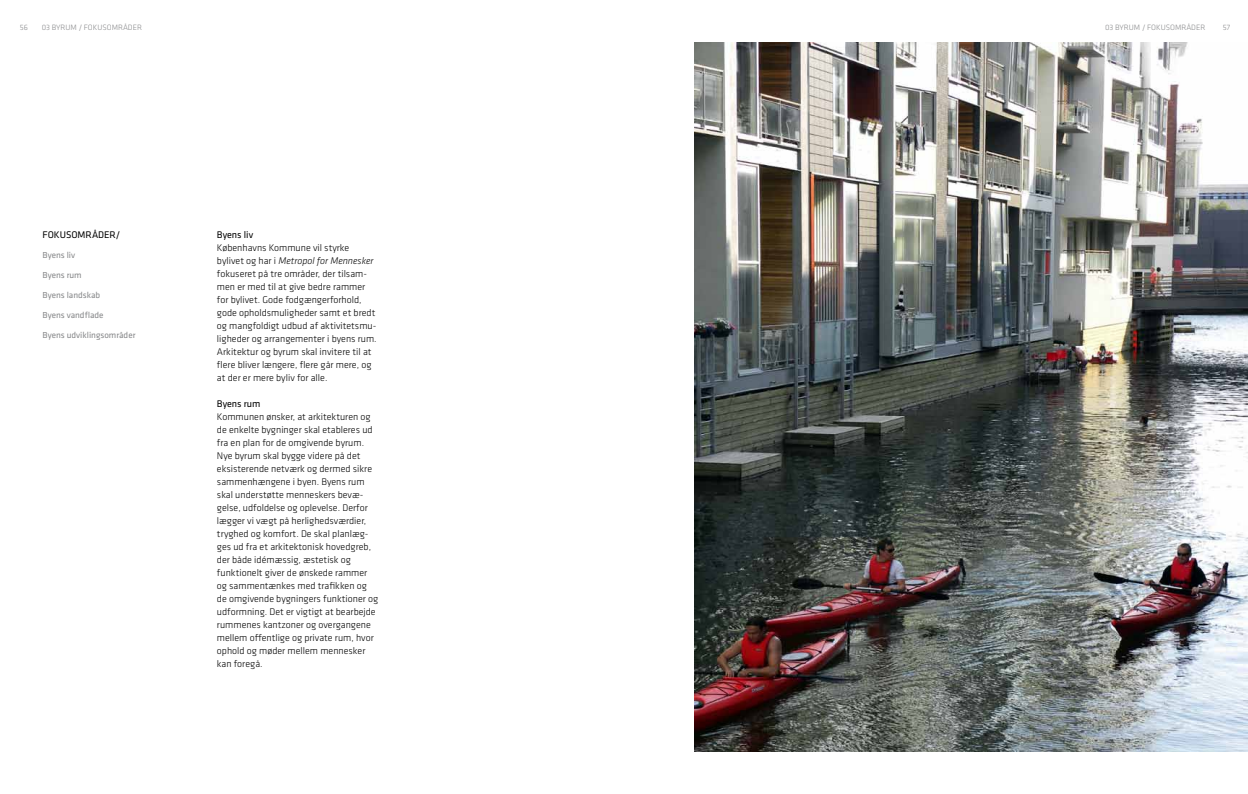
<style>
.page{position:relative;width:1248px;height:794px;background:#fff}
.page>*{position:absolute;margin:0;border:0;box-sizing:border-box;transform-origin:0 0}
.t1{font:300 10px/13px "Klavika";color:#000}
.t2{font:10px "Klavika";color:#000}
.t3{font:9px "Klavika";color:#868789}
.t4{font:300 8px "Klavika";color:#868789}
.s1{font-style:italic}
</style>
<div class="page">
<img style="left:694px;top:42px;width:553px;height:709px">
<p class="t4" style="left:20px;top:24px;width:10px">56</p>
<p class="t4" style="left:42px;top:24px;width:102px">03 BYRUM / FOKUSOMRÅDER</p>
<p class="t4" style="left:1105px;top:24px;width:102px">03 BYRUM / FOKUSOMRÅDER</p>
<p class="t4" style="left:1222px;top:24px;width:9px">57</p>
<p class="t2" style="left:43px;top:230px;width:79px">FOKUSOMRÅDER/</p>
<p class="t3" style="left:43px;top:250px;width:34px">Byens liv</p>
<p class="t3" style="left:43px;top:270px;width:41px">Byens rum</p>
<p class="t3" style="left:43px;top:290px;width:59px">Byens landskab</p>
<p class="t3" style="left:43px;top:310px;width:62px">Byens vandflade</p>
<p class="t3" style="left:43px;top:330px;width:94px">Byens udviklingsområder</p>
<p class="t2" style="left:217px;top:229px;width:38px">Byens liv</p>
<p class="t1" style="left:217px;top:241px;width:161px">Københavns Kommune vil styrke bylivet og har i <span class="s1">Metropol for Mennesker </span>fokuseret på tre områder, der tilsam&shy;men er med til at give bedre rammer for bylivet. Gode fodgængerforhold, gode opholdsmuligheder samt et bredt og mangfoldigt udbud af aktivitetsmu&shy;ligheder og arrangementer i byens rum.<br>Arkitektur og byrum skal invitere til at flere bliver længere, flere går mere, og at der er mere byliv for alle.</p>
<p class="t2" style="left:217px;top:398px;width:45px">Byens rum</p>
<p class="t1" style="left:217px;top:410px;width:163px">Kommunen ønsker, at arkitekturen og de enkelte bygninger skal etableres ud fra en plan for de omgivende byrum.<br>Nye byrum skal bygge videre på det eksisterende netværk og dermed sikre sammenhængene i byen. Byens rum skal understøtte menneskers bevæ&shy;gelse, udfoldelse og oplevelse. Derfor lægger vi vægt på herlighedsværdier, tryghed og komfort. De skal planlæg&shy;ges ud fra et arkitektonisk hovedgreb, der både idémæssig, æstetisk og funktionelt giver de ønskede rammer og sammentænkes med trafikken og de omgivende bygningers funktioner og udformning. Det er vigtigt at bearbejde rummenes kantzoner og overgangene mellem offentlige og private rum, hvor ophold og møder mellem mennesker kan foregå.</p>
</div>
